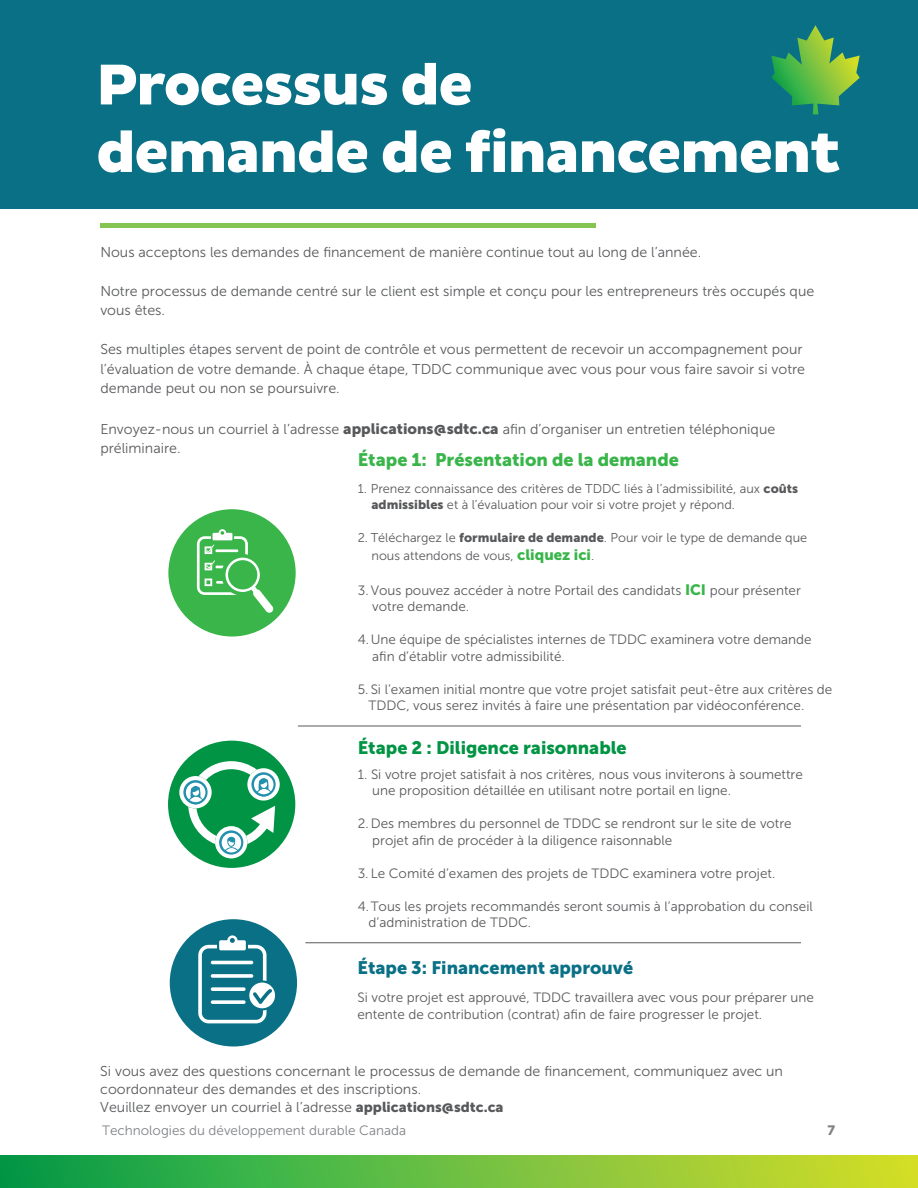
<style>
.page{position:relative;width:918px;height:1188px;background:#fff}
.page>*{position:absolute;margin:0;border:0;box-sizing:border-box;transform-origin:0 0}
.t1{font:800 58.5px/67.5px "Pluto Sans";letter-spacing:-.025em;color:#fff}
.t2{font:18px "Museo Sans 900";color:#39b54a}
.t3{font:18px "Museo Sans 900";color:#009444}
.t4{font:18px "Museo Sans 900";color:#097086}
.t5{font:14.25px/19.5px "Museo Sans 300";color:#58595b}
.t6{font:13.5px/16.5px "Museo Sans 300";color:#58595b}
.t7{font:13.5px "Museo Sans 300";color:#808285}
.t8{font:13.5px "Museo Sans 900";color:#808285}
.t9{font:12.75px/16.5px "Museo Sans 300";color:#58595b}
.s1{font-family:"Museo Sans 900";font-size:15px}
.s2{font-family:"Museo Sans 900"}
.s3{font-family:"Museo Sans 900";font-size:15px;color:#39b54a}
</style>
<div class="page">
<div style="left:0;top:0;width:918px;height:209px;background:#097086"></div>
<div style="left:170px;top:919px;width:127px;height:128px;background:#097086;border-radius:50%"></div>
<svg style="left:198px;top:935px;width:77px;height:88px"></svg>
<div style="left:168px;top:509px;width:128px;height:128px;background:#39b54a;border-radius:50%"></div>
<svg style="left:197px;top:529px;width:77px;height:84px"></svg>
<div style="left:168px;top:741px;width:127px;height:127px;background:#009444;border-radius:50%"></div>
<svg style="left:179px;top:761px;width:101px;height:97px"></svg>
<hr style="left:305px;top:942px;width:496px;height:1px;background:#58595b">
<hr style="left:298px;top:726px;width:503px;height:1px;background:#58595b">
<div style="left:0;top:1155px;width:918px;height:33px;background:linear-gradient(to right,#019e4f,#d9df2d)"></div>
<div style="left:101px;top:223px;width:495px;height:5px;background:#85c551"></div>
<svg style="left:771px;top:25px;width:89px;height:89px"></svg>
<h1 class="t1" style="left:96px;top:53px;width:746px">Processus de<br>demande de financement</h1>
<p class="t5" style="left:100px;top:242px;width:602px">Nous acceptons les demandes de financement de manière continue tout au long de l’année.</p>
<p class="t5" style="left:100px;top:281px;width:715px">Notre processus de demande centré sur le client est simple et conçu pour les entrepreneurs très occupés que vous êtes.</p>
<p class="t5" style="left:100px;top:339px;width:706px">Ses multiples étapes servent de point de contrôle et vous permettent de recevoir un accompagnement pour l’évaluation de votre demande. À chaque étape, TDDC communique avec vous pour vous faire savoir si votre demande peut ou non se poursuivre.</p>
<p class="t5" style="left:100px;top:419px;width:676px">Envoyez-nous un courriel à l’adresse <span class="s1">applications@sdtc.ca</span> afin d’organiser un entretien téléphonique préliminaire.</p>
<h2 class="t2" style="left:358px;top:450px;width:323px">Étape 1: Présentation de la demande</h2>
<p class="t9" style="left:371px;top:480px;width:428px;text-indent:-14px">1. Prenez connaissance des critères de TDDC liés à l’admissibilité, aux <span class="s2">coûts admissibles</span> et à l’évaluation pour voir si votre projet y répond.</p>
<p class="t9" style="left:371px;top:529px;width:437px;line-height:18px;text-indent:-14px">2. Téléchargez le <span class="s2">formulaire de demande</span>. Pour voir le type de demande que nous attendons de vous, <span class="s3">cliquez ici</span>.</p>
<p class="t6" style="left:372px;top:582px;width:430px;text-indent:-15px">3. Vous pouvez accéder à notre Portail des candidats <span class="s3">ICI</span> pour présenter votre demande.</p>
<p class="t6" style="left:372px;top:631px;width:441px;text-indent:-15px">4. Une équipe de spécialistes internes de TDDC examinera votre demande afin d’établir votre admissibilité.</p>
<p class="t6" style="left:369px;top:681px;width:465px;text-indent:-11px">5. Si l’examen initial montre que votre projet satisfait peut-être aux critères de<br>TDDC, vous serez invités à faire une présentation par vidéoconférence.</p>
<h2 class="t3" style="left:358px;top:738px;width:271px">Étape 2 : Diligence raisonnable</h2>
<p class="t6" style="left:372px;top:766px;width:432px;text-indent:-15px">1. Si votre projet satisfait à nos critères, nous vous inviterons à soumettre une proposition détaillée en utilisant notre portail en ligne.</p>
<p class="t6" style="left:372px;top:815px;width:421px;text-indent:-15px">2. Des membres du personnel de TDDC se rendront sur le site de votre projet afin de procéder à la diligence raisonnable</p>
<p class="t6" style="left:358px;top:865px;width:419px">3. Le Comité d’examen des projets de TDDC examinera votre projet.</p>
<p class="t6" style="left:369px;top:898px;width:446px;text-indent:-11px">4. Tous les projets recommandés seront soumis à l’approbation du conseil d’administration de TDDC.</p>
<h2 class="t4" style="left:357px;top:958px;width:277px">Étape 3: Financement approuvé</h2>
<p class="t6" style="left:357px;top:990px;width:458px">Si votre projet est approuvé, TDDC travaillera avec vous pour préparer une entente de contribution (contrat) afin de faire progresser le projet.</p>
<p class="t5" style="left:100px;top:1062px;width:684px;line-height:18px">Si vous avez des questions concernant le processus de demande de financement, communiquez avec un coordonnateur des demandes et des inscriptions.<br>Veuillez envoyer un courriel à l’adresse <span class="s2">applications@sdtc.ca</span></p>
<p class="t7" style="left:102px;top:1124px;width:306px">Technologies du développement durable Canada</p>
<p class="t8" style="left:827px;top:1123px;width:9px">7</p>
</div>
